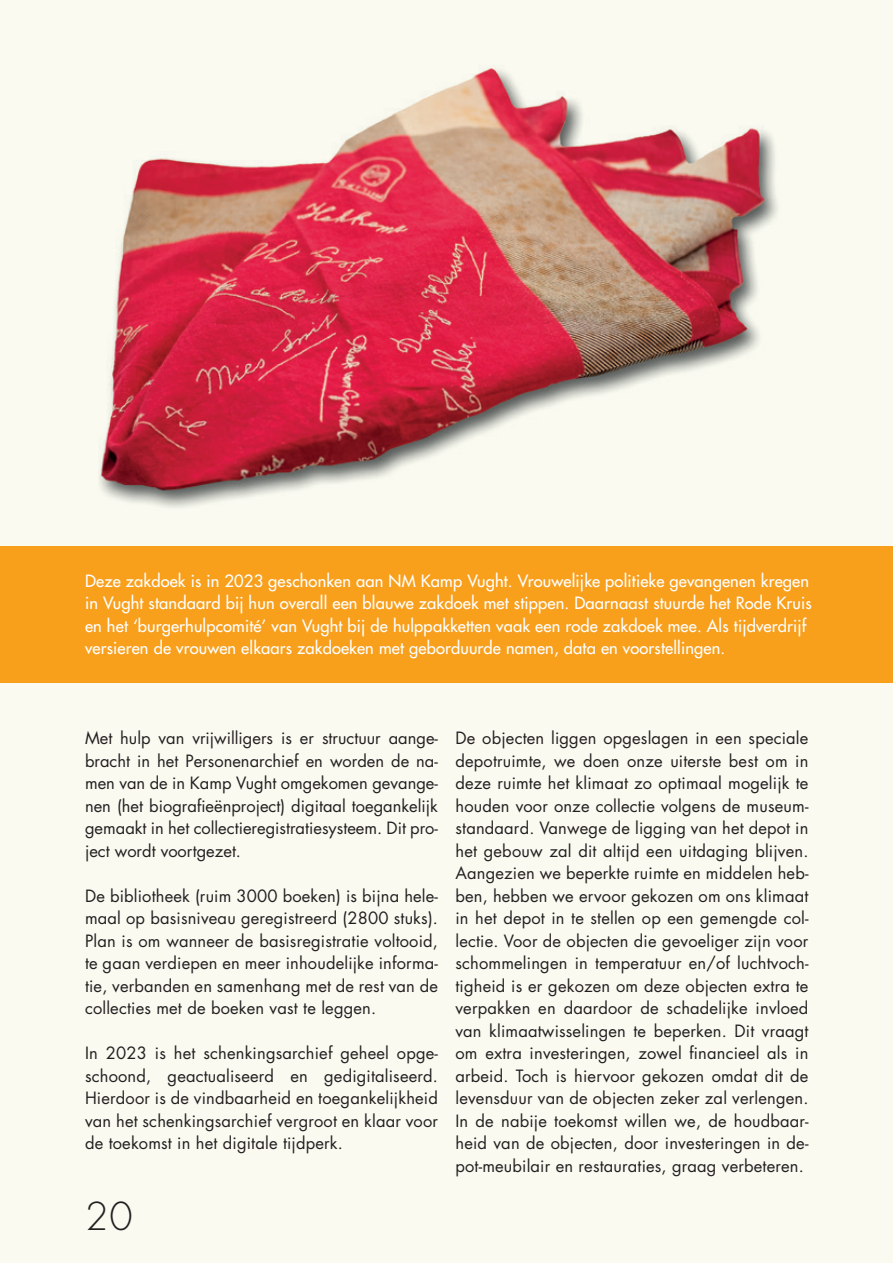
<style>
.page{position:relative;width:893px;height:1263px;background:#fafaf1}
.page>*{position:absolute;margin:0;border:0;box-sizing:border-box;transform-origin:0 0}
.t1{font:300 37.5px "Futura Std";color:#231f20}
.t2{font:16.5px/22.5px "Futura Std";letter-spacing:.01em;color:#231f20;text-align:justify}
.t3{font:500 16.5px/22.5px "Futura Std";letter-spacing:.01em;color:#fff}
</style>
<div class="page">
<img style="left:99px;top:68px;width:679px;height:440px">
<div style="left:0;top:546px;width:893px;height:136px;background:#f89f1c"></div>
<p class="t3" style="left:85px;top:569px;width:728px">Deze zakdoek is in 2023 geschonken aan NM Kamp Vught. Vrouwelijke politieke gevangenen kregen in Vught standaard bij hun overall een blauwe zakdoek met stippen. Daarnaast stuurde het Rode Kruis en het ‘burgerhulpcomité’ van Vught bij de hulppakketten vaak een rode zakdoek mee. Als tijdverdrijf versieren de vrouwen elkaars zakdoeken met geborduurde namen, data en voorstellingen.</p>
<p class="t2" style="left:85px;top:727px;width:354px">Met hulp van vrijwilligers is er structuur aange&shy;bracht in het Personenarchief en worden de na&shy;men van de in Kamp Vught omgekomen gevange&shy;nen (het biografieënproject) digitaal toegankelijk gemaakt in het collectieregistratiesysteem. Dit pro&shy;ject wordt voortgezet.</p>
<p class="t2" style="left:85px;top:884px;width:354px">De bibliotheek (ruim 3000 boeken) is bijna hele&shy;maal op basisniveau geregistreerd (2800 stuks).<br>Plan is om wanneer de basisregistratie voltooid, te gaan verdiepen en meer inhoudelijke informa&shy;tie, verbanden en samenhang met de rest van de collecties met de boeken vast te leggen.</p>
<p class="t2" style="left:85px;top:1042px;width:354px">In 2023 is het schenkingsarchief geheel opge&shy;schoond, geactualiseerd en gedigitaliseerd.<br>Hierdoor is de vindbaarheid en toegankelijkheid van het schenkingsarchief vergroot en klaar voor de toekomst in het digitale tijdperk.</p>
<h1 class="t1" style="left:85px;top:1194px;width:49px">20</h1>
<p class="t2" style="left:455px;top:727px;width:354px">De objecten liggen opgeslagen in een speciale depotruimte, we doen onze uiterste best om in deze ruimte het klimaat zo optimaal mogelijk te houden voor onze collectie volgens de museum&shy;standaard. Vanwege de ligging van het depot in het gebouw zal dit altijd een uitdaging blijven.<br>Aangezien we beperkte ruimte en middelen heb&shy;ben, hebben we ervoor gekozen om ons klimaat in het depot in te stellen op een gemengde col&shy;lectie. Voor de objecten die gevoeliger zijn voor schommelingen in temperatuur en/of luchtvoch&shy;tigheid is er gekozen om deze objecten extra te verpakken en daardoor de schadelijke invloed van klimaatwisselingen te beperken. Dit vraagt om extra investeringen, zowel financieel als in arbeid. Toch is hiervoor gekozen omdat dit de levensduur van de objecten zeker zal verlengen.<br>In de nabije toekomst willen we, de houdbaar&shy;heid van de objecten, door investeringen in de&shy;pot-meubilair en restauraties, graag verbeteren.</p>
</div>
